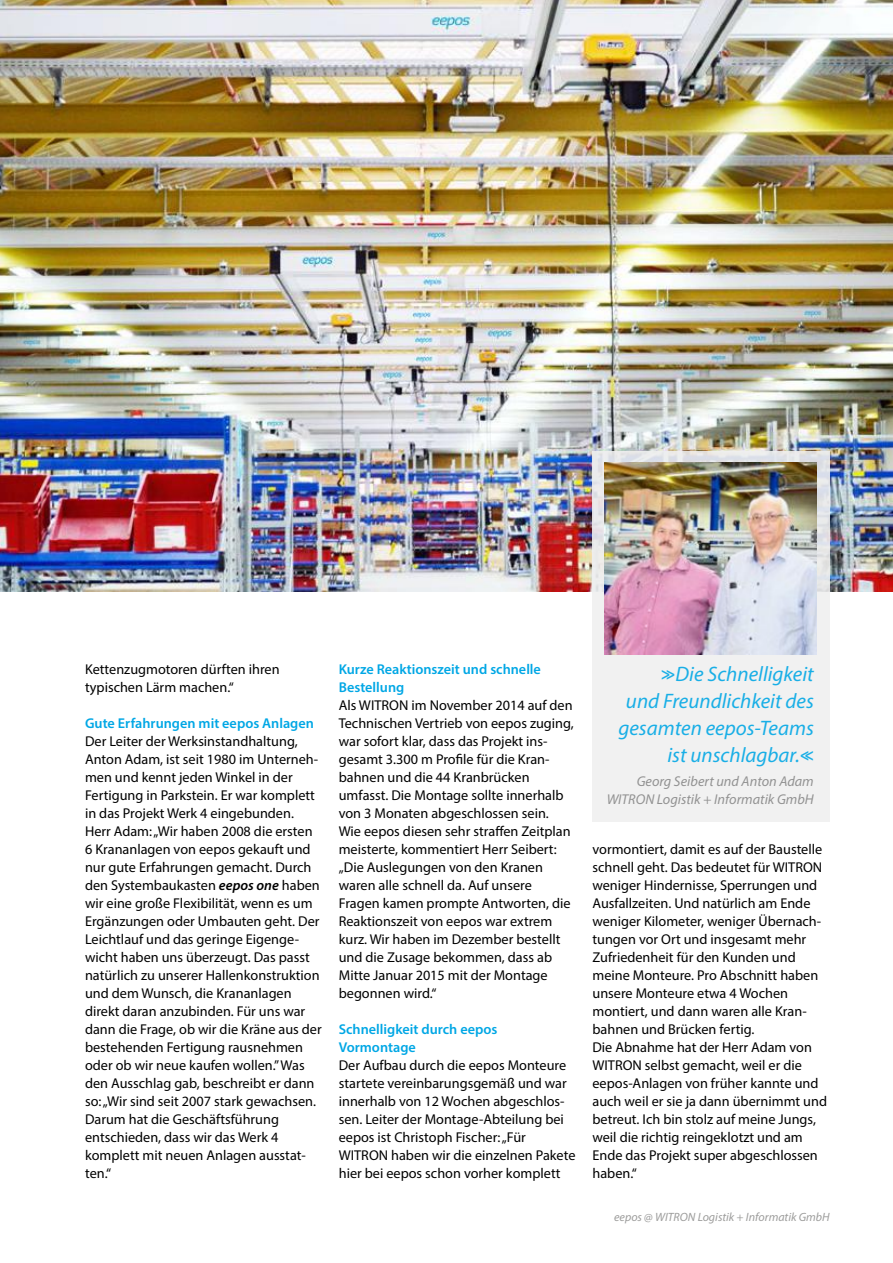
<style>
.page{position:relative;width:893px;height:1263px;background:#fff}
.page>*{position:absolute;margin:0;border:0;box-sizing:border-box;transform-origin:0 0}
.t1{font:italic 21px/27px "Myriad Pro";color:#00a7e5;text-align:right}
.t2{font:14.25px/18px "Myriad Pro";color:#000}
.t3{font:600 14.25px/18px "Myriad Pro";color:#00a7e5}
.t4{font:italic 14.25px/18px "Myriad Pro";color:#878787;text-align:right}
.t5{font:italic 12px "Myriad Pro";color:#9d9d9c}
.s1{font-weight:600;font-style:italic}
.s2{font-family:"Core Sans N45";font-size:18.45px}
</style>
<div class="page">
<img style="left:0;top:0;width:893px;height:592px">
<div style="left:592px;top:451px;width:238px;height:371px;background:#f0f0f0"></div>
<img style="left:604px;top:462px;width:213px;height:192px">
<p class="t2" style="left:85px;top:660px;width:196px">Kettenzugmotoren dürften ihren typischen Lärm machen.“</p>
<p class="t3" style="left:85px;top:713px;width:230px">Gute Erfahrungen mit eepos Anlagen</p>
<p class="t2" style="left:85px;top:732px;width:238px">Der Leiter der Werksinstandhaltung, Anton Adam, ist seit 1980 im Unterneh&shy;men und kennt jeden Winkel in der Fertigung in Parkstein. Er war komplett in das Projekt Werk 4 eingebunden.<br>Herr Adam: „Wir haben 2008 die ersten 6 Krananlagen von eepos gekauft und nur gute Erfahrungen gemacht. Durch den Systembaukasten <span class="s1">eepos one</span> haben wir eine große Flexibilität, wenn es um Ergänzungen oder Umbauten geht. Der Leichtlauf und das geringe Eigenge&shy;wicht haben uns überzeugt. Das passt natürlich zu unserer Hallenkonstruktion und dem Wunsch, die Krananlagen direkt daran anzubinden. Für uns war dann die Frage, ob wir die Kräne aus der bestehenden Fertigung rausnehmen oder ob wir neue kaufen wollen.” Was den Ausschlag gab, beschreibt er dann so: „Wir sind seit 2007 stark gewachsen.<br>Darum hat die Geschäftsführung entschieden, dass wir das Werk 4 komplett mit neuen Anlagen ausstat&shy;ten.“</p>
<p class="t3" style="left:339px;top:660px;width:204px">Kurze Reaktionszeit und schnelle<br>Bestellung</p>
<p class="t2" style="left:339px;top:696px;width:237px">Als WITRON im November 2014 auf den Technischen Vertrieb von eepos zuging, war sofort klar, dass das Projekt ins&shy;gesamt 3.300 m Profile für die Kran&shy;bahnen und die 44 Kranbrücken umfasst. Die Montage sollte innerhalb von 3 Monaten abgeschlossen sein.<br>Wie eepos diesen sehr straffen Zeitplan meisterte, kommentiert Herr Seibert: „Die Auslegungen von den Kranen waren alle schnell da. Auf unsere Fragen kamen prompte Antworten, die Reaktionszeit von eepos war extrem kurz. Wir haben im Dezember bestellt und die Zusage bekommen, dass ab Mitte Januar 2015 mit der Montage begonnen wird.“</p>
<p class="t3" style="left:339px;top:1019px;width:160px">Schnelligkeit durch eepos<br>Vormontage</p>
<p class="t2" style="left:339px;top:1056px;width:238px">Der Aufbau durch die eepos Monteure startete vereinbarungsgemäß und war innerhalb von 12 Wochen abgeschlos&shy;sen. Leiter der Montage-Abteilung bei eepos ist Christoph Fischer: „Für WITRON haben wir die einzelnen Pakete hier bei eepos schon vorher komplett</p>
<h1 class="t1" style="left:618px;top:660px;width:197px"><span class="s2">&gt;&gt;</span>Die Schnelligkeit<br>und Freundlichkeit des gesamten eepos-Teams ist unschlagbar.<span class="s2">&lt;&lt;</span></h1>
<p class="t4" style="left:606px;top:772px;width:209px">Georg Seibert und Anton Adam<br>WITRON Logistik + Informatik GmbH</p>
<p class="t2" style="left:592px;top:840px;width:236px">vormontiert, damit es auf der Baustelle schnell geht. Das bedeutet für WITRON weniger Hindernisse, Sperrungen und Ausfallzeiten. Und natürlich am Ende weniger Kilometer, weniger Übernach&shy;tungen vor Ort und insgesamt mehr Zufriedenheit für den Kunden und meine Monteure. Pro Abschnitt haben unsere Monteure etwa 4 Wochen montiert, und dann waren alle Kran&shy;bahnen und Brücken fertig.<br>Die Abnahme hat der Herr Adam von WITRON selbst gemacht, weil er die eepos-Anlagen von früher kannte und auch weil er sie ja dann übernimmt und betreut. Ich bin stolz auf meine Jungs, weil die richtig reingeklotzt und am Ende das Projekt super abgeschlossen haben.“</p>
<p class="t5" style="left:614px;top:1209px;width:217px">eepos @ WITRON Logistik + Informatik GmbH</p>
</div>
